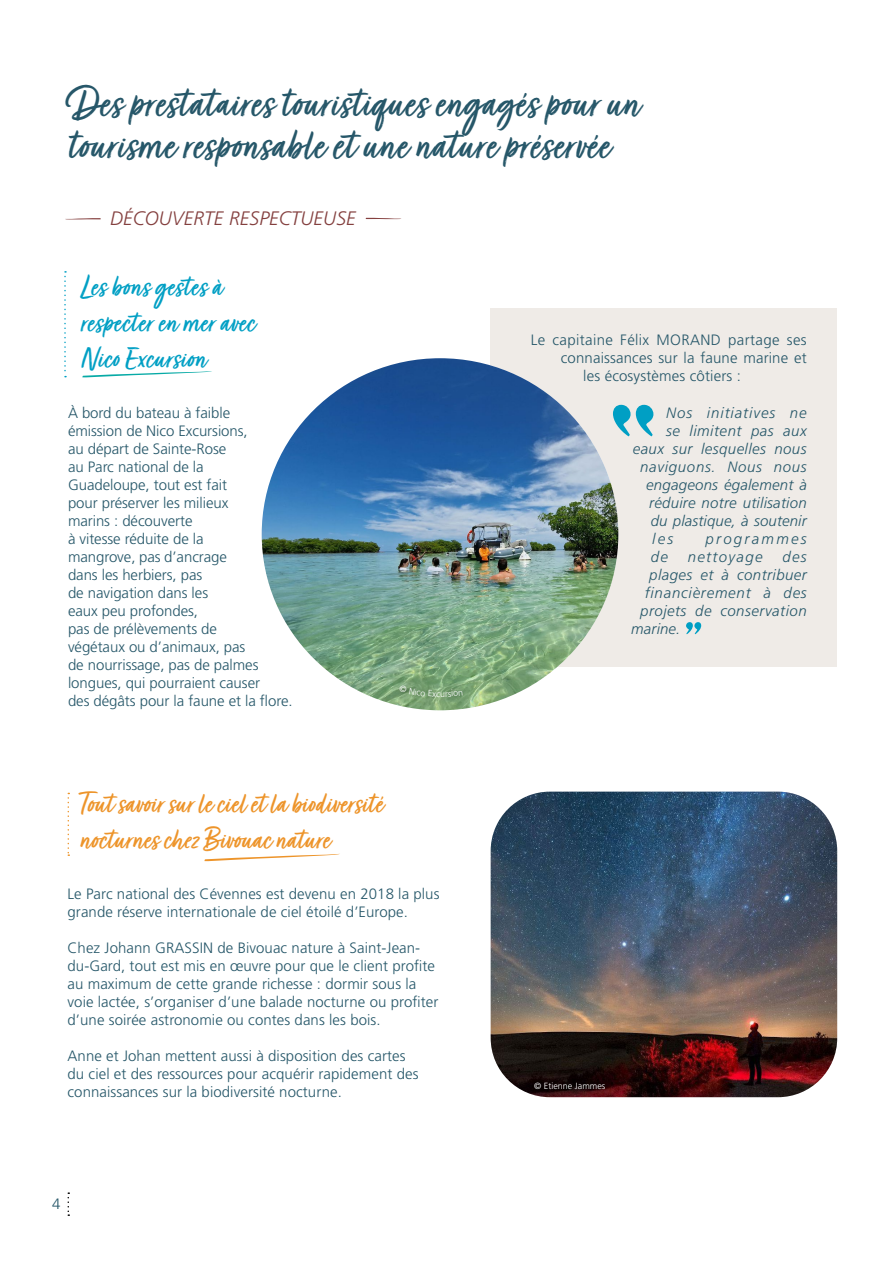
<style>
.page{position:relative;width:893px;height:1263px;background:#fff}
.page>*{position:absolute;margin:0;border:0;box-sizing:border-box;transform-origin:0 0}
.t1{font:48px/42px "Turbinado";letter-spacing:.01em;color:#265769}
.t2{font:33px/36px "Turbinado";letter-spacing:.005em;color:#ed942a}
.t3{font:33px/36px "Turbinado";letter-spacing:.03em;color:#009fc4}
.t4{font:italic 300 19.5px "Frutiger LT Std";color:#84403f}
.t5{font:300 15px/18px "Frutiger LT Std";letter-spacing:.005em;color:#265769}
.t6{font:italic 300 15px "Frutiger LT Std";letter-spacing:.03em;color:#265769}
.t7{font:300 15px "Frutiger LT Std";letter-spacing:.025em;color:#265769}
.t8{font:italic 300 15px "Frutiger LT Std";letter-spacing:.01em;color:#265769}
.t9{font:italic 300 15px "Frutiger LT Std";letter-spacing:.05em;color:#265769}
.t10{font:italic 300 15px "Frutiger LT Std";letter-spacing:.06em;color:#265769}
.t11{font:italic 300 15px "Frutiger LT Std";letter-spacing:.15em;color:#265769}
.t12{font:italic 300 15px "Frutiger LT Std";letter-spacing:.09em;color:#265769}
.t13{font:300 9px "Frutiger LT Std";color:#fff}
</style>
<div class="page">
<svg style="left:68px;top:1192px;width:1px;height:24px"></svg>
<img style="left:491px;top:792px;width:346px;height:305px">
<svg style="left:68px;top:793px;width:1px;height:63px"></svg>
<svg style="left:204px;top:854px;width:136px;height:7px"></svg>
<svg style="left:526px;top:1073px;width:87px;height:24px;background:#240c0d"></svg>
<svg style="left:366px;top:218px;width:35px;height:1px"></svg>
<svg style="left:65px;top:218px;width:36px;height:1px"></svg>
<div style="left:490px;top:308px;width:347px;height:358px;background:#efebe7"></div>
<svg style="left:82px;top:371px;width:130px;height:6px"></svg>
<img style="left:262px;top:358px;width:356px;height:352px">
<div style="left:389px;top:675px;width:84px;height:33px;background:#000;opacity:.45"></div>
<svg style="left:613px;top:405px;width:40px;height:31px"></svg>
<svg style="left:686px;top:622px;width:15px;height:12px"></svg>
<svg style="left:64px;top:271px;width:2px;height:106px"></svg>
<svg style="left:399px;top:685px;width:64px;height:12px"></svg>
<h1 class="t1" style="left:68px;top:86px;width:574px">Des prestataires touristiques engagés pour un tourisme responsable et une nature préservée</h1>
<h3 class="t4" style="left:110px;top:207px;width:247px">DÉCOUVERTE RESPECTUEUSE</h3>
<h2 class="t3" style="left:81px;top:271px;width:175px">Les bons gestes à respecter en mer avec<br>Nico Excursion</h2>
<p class="t5" style="left:68px;top:404px;width:226px">À bord du bateau à faible<br>émission de Nico Excursions,<br>au départ de Sainte-Rose<br>au Parc national de la<br>Guadeloupe, tout est fait<br>pour préserver les milieux<br>marins : découverte<br>à vitesse réduite de la<br>mangrove, pas d’ancrage<br>dans les herbiers, pas<br>de navigation dans les<br>eaux peu profondes,<br>pas de prélèvements de<br>végétaux ou d’animaux, pas<br>de nourrissage, pas de palmes longues, qui pourraient causer<br>des dégâts pour la faune et la flore.</p>
<p class="t13" style="left:436px;top:689px;width:6px">c</p>
<h2 class="t2" style="left:80px;top:788px;width:305px">Tout savoir sur le ciel et la biodiversité nocturnes chez Bivouac nature</h2>
<p class="t5" style="left:68px;top:885px;width:373px">Le Parc national des Cévennes est devenu en 2018 la plus grande réserve internationale de ciel étoilé d’Europe.</p>
<p class="t5" style="left:68px;top:939px;width:372px">Chez Johann GRASSIN de Bivouac nature à Saint-Jean&shy;du-Gard, tout est mis en œuvre pour que le client profite au maximum de cette grande richesse : dormir sous la voie lactée, s’organiser d’une balade nocturne ou profiter d’une soirée astronomie ou contes dans les bois.</p>
<p class="t5" style="left:68px;top:1047px;width:352px">Anne et Johan mettent aussi à disposition des cartes du ciel et des ressources pour acquérir rapidement des connaissances sur la biodiversité nocturne.</p>
<p class="t5" style="left:52px;top:1194px;width:10px">4</p>
<p class="t7" style="left:531px;top:331px;width:278px">Le capitaine Félix MORAND partage ses</p>
<p class="t5" style="left:561px;top:349px;width:247px">connaissances sur la faune marine et</p>
<p class="t5" style="left:583px;top:367px;width:159px">les écosystèmes côtiers :</p>
<p class="t10" style="left:666px;top:404px;width:142px">Nos initiatives ne</p>
<p class="t6" style="left:666px;top:422px;width:142px">se limitent pas aux</p>
<p class="t6" style="left:633px;top:440px;width:175px">eaux sur lesquelles nous</p>
<p class="t6" style="left:640px;top:458px;width:168px">naviguons. Nous nous</p>
<p class="t6" style="left:646px;top:476px;width:162px">engageons également à</p>
<p class="t6" style="left:649px;top:494px;width:159px">réduire notre utilisation</p>
<p class="t8" style="left:651px;top:512px;width:158px">du plastique, à soutenir</p>
<p class="t6" style="left:652px;top:530px;width:23px">les</p>
<p class="t11" style="left:705px;top:530px;width:103px">programmes</p>
<p class="t6" style="left:651px;top:548px;width:19px">de</p>
<p class="t12" style="left:688px;top:548px;width:76px">nettoyage</p>
<p class="t6" style="left:782px;top:548px;width:26px">des</p>
<p class="t6" style="left:649px;top:566px;width:159px">plages et à contribuer</p>
<p class="t9" style="left:645px;top:584px;width:164px">financièrement à des</p>
<p class="t6" style="left:640px;top:602px;width:168px">projets de conservation</p>
<p class="t6" style="left:631px;top:620px;width:51px">marine.</p>
<p class="t13" style="left:534px;top:1080px;width:73px">© Etienne Jammes</p>
</div>
